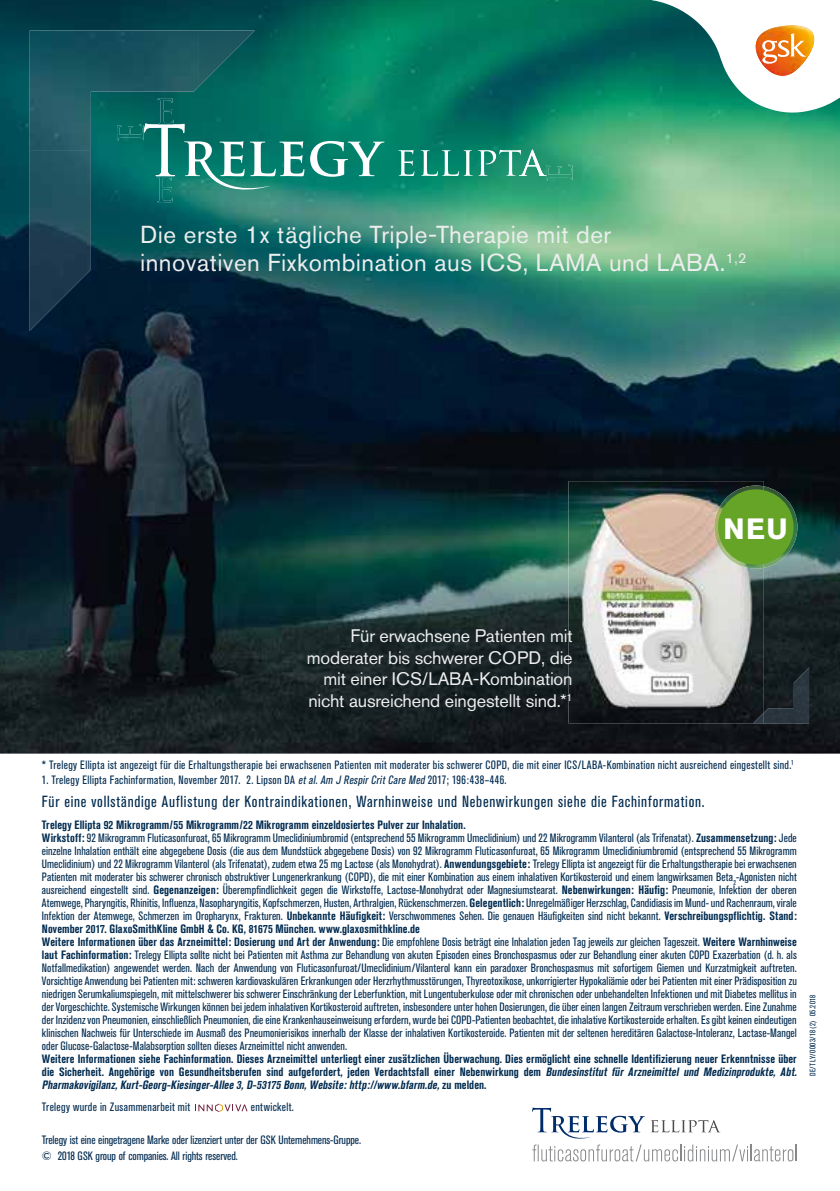
<style>
.page{position:relative;width:840px;height:1191px;background:#fff}
.page>*{position:absolute;margin:0;border:0;box-sizing:border-box;transform-origin:0 0}
.t1{font:700 29.2px "Akzidenz Grotesk Std";color:#fff}
.t2{font:24.4px/27.8px "Akzidenz Grotesk Std";letter-spacing:.02em;color:#eceded}
.t3{font:18px/21.6px "Akzidenz Grotesk Std";letter-spacing:-.01em;color:#eceded;text-align:right}
.t4{font:condensed 16px "Akzidenz Grotesk BE";letter-spacing:.045em;color:#012b50}
.t5{font:condensed 12px/13px "Akzidenz Grotesk BE";letter-spacing:.005em;color:#012b50}
.t6{font:700 condensed 12px/13px "Akzidenz Grotesk BE";letter-spacing:.005em;color:#012b50}
.t7{font:condensed 12px "Akzidenz Grotesk BE";letter-spacing:.025em;color:#012b50}
.t8{font:condensed 12px "Akzidenz Grotesk BE";letter-spacing:.03em;color:#012b50}
.t9{font:condensed 8px "Akzidenz Grotesk BE";letter-spacing:.055em;color:#012b50}
.s1{font-style:italic}
.s2{font-weight:700}
</style>
<div class="page">
<img style="left:0;top:0;width:839px;height:753px">
<svg style="left:195px;top:1103px;width:52px;height:9px"></svg>
<img style="left:568px;top:481px;width:195px;height:242px">
<img style="left:713px;top:485px;width:84px;height:83px">
<div style="left:717px;top:489px;width:76px;height:76px;background:#65a426;border-radius:50%"></div>
<svg style="left:532px;top:1107px;width:264px;height:54px"></svg>
<img style="left:30px;top:31px;width:169px;height:120px">
<img style="left:198px;top:31px;width:57px;height:56px">
<img style="left:30px;top:150px;width:61px;height:181px">
<img style="left:763px;top:667px;width:45px;height:56px">
<svg style="left:752px;top:712px;width:11px;height:11px"></svg>
<svg style="left:398px;top:150px;width:16px;height:26px"></svg>
<svg style="left:420px;top:149px;width:126px;height:27px"></svg>
<svg style="left:310px;top:141px;width:74px;height:36px"></svg>
<img style="left:157px;top:98px;width:16px;height:25px">
<svg style="left:144px;top:123px;width:160px;height:76px"></svg>
<img style="left:156px;top:176px;width:17px;height:26px">
<img style="left:117px;top:125px;width:27px;height:16px">
<img style="left:546px;top:165px;width:26px;height:16px">
<svg style="left:651px;top:0;width:189px;height:113px"></svg>
<h2 class="t2" style="left:140px;top:220px;width:607px">Die erste 1x tägliche Triple-Therapie mit der<br>innovativen Fixkombination aus ICS, LAMA und LABA.<sup>1,2</sup></h2>
<h1 class="t1" style="left:723px;top:512px;width:66px">NEU</h1>
<h3 class="t3" style="left:307px;top:624px;width:267px">Für erwachsene Patienten mit moderater bis schwerer COPD, die mit einer ICS/LABA-Kombination nicht ausreichend eingestellt sind.*<sup>1</sup></h3>
<p class="t7" style="left:42px;top:758px;width:753px">* Trelegy Ellipta ist angezeigt für die Erhaltungstherapie bei erwachsenen Patienten mit moderater bis schwerer COPD, die mit einer ICS/LABA-Kombination nicht ausreichend eingestellt sind.<sup>1</sup></p>
<p class="t8" style="left:42px;top:773px;width:466px">1. Trelegy Ellipta Fachinformation, November 2017. 2. Lipson DA <span class="s1">etal.Am J RespirCritCareMed</span>2017; 196:438–446.</p>
<h3 class="t4" style="left:42px;top:793px;width:663px">Für eine vollständige Auflistung der Kontraindikationen, Warnhinweise und Nebenwirkungen siehe die Fachinformation.</h3>
<p class="t5" style="left:42px;top:818px;width:756px"><span class="s2">Trelegy Ellipta 92 Mikrogramm/55 Mikrogramm/22 Mikrogramm einzeldosiertes Pulver zur Inhalation.<br>Wirkstoff:</span> 92 Mikrogramm Fluticasonfuroat, 65 Mikrogramm Umeclidiniumbromid (entsprechend 55 Mikrogramm Umeclidinium) und 22 Mikrogramm Vilanterol (als Trifenatat). <span class="s2">Zusammensetzung:</span> Jede einzelne Inhalation enthält eine abgegebene Dosis (die aus dem Mundstück abgegebene Dosis) von 92 Mikrogramm Fluticasonfuroat, 65 Mikrogramm Umeclidiniumbromid (entsprechend 55 Mikrogramm Umeclidinium) und 22 Mikrogramm Vilanterol (als Trifenatat), zudem etwa 25 mg Lactose (als Monohydrat). <span class="s2">Anwendungsgebiete:</span> Trelegy Ellipta ist angezeigt für die Erhaltungstherapie bei erwachsenen Patienten mit moderater bis schwerer chronisch obstruktiver Lungenerkrankung (COPD), die mit einer Kombination aus einem inhalativen Kortikosteroid und einem langwirksamen Beta<sub>2</sub>-Agonisten nicht ausreichend eingestellt sind. <span class="s2">Gegenanzeigen:</span> Überempfindlichkeit gegen die Wirkstoffe, Lactose-Monohydrat oder Magnesiumstearat. <span class="s2">Nebenwirkungen: Häufig:</span> Pneumonie, Infektion der oberen Atemwege, Pharyngitis, Rhinitis, Influenza, Nasopharyngitis, Kopfschmerzen, Husten, Arthralgien, Rückenschmerzen. <span class="s2">Gelegentlich:</span> Unregelmäßiger Herzschlag, Candidiasis im Mund- und Rachenraum, virale Infektion der Atemwege, Schmerzen im Oropharynx, Frakturen. <span class="s2">Unbekannte Häufigkeit:</span> Verschwommenes Sehen. Die genauen Häufigkeiten sind nicht bekannt. <span class="s2">Verschreibungspflichtig. Stand:<br>November 2017. GlaxoSmithKline GmbH &amp; Co. KG, 81675 München. www.glaxosmithkline.de<br>Weitere Informationen über das Arzneimittel: Dosierung und Art der Anwendung:</span> Die empfohlene Dosis beträgt eine Inhalation jeden Tag jeweils zur gleichen Tageszeit. <span class="s2">Weitere Warnhinweise laut Fachinformation:</span> Trelegy Ellipta sollte nicht bei Patienten mit Asthma zur Behandlung von akuten Episoden eines Bronchospasmus oder zur Behandlung einer akuten COPD Exazerbation (d. h. als Notfallmedikation) angewendet werden. Nach der Anwendung von Fluticasonfuroat/Umeclidinium/Vilanterol kann ein paradoxer Bronchospasmus mit sofortigem Giemen und Kurzatmigkeit auftreten.<br>Vorsichtige Anwendung bei Patienten mit: schweren kardiovaskulären Erkrankungen oder Herzrhythmusstörungen, Thyreotoxikose, unkorrigierter Hypokaliämie oder bei Patienten mit einer Prädisposition zu niedrigen Serumkaliumspiegeln, mit mittelschwerer bis schwerer Einschränkung der Leberfunktion, mit Lungentuberkulose oder mit chronischen oder unbehandelten Infektionen und mit Diabetes mellitus in der Vorgeschichte. Systemische Wirkungen können bei jedem inhalativen Kortikosteroid auftreten, insbesondere unter hohen Dosierungen, die über einen langen Zeitraum verschrieben werden. Eine Zunahme der Inzidenz von Pneumonien, einschließlich Pneumonien, die eine Krankenhauseinweisung erfordern, wurde bei COPD-Patienten beobachtet, die inhalative Kortikosteroide erhalten. Es gibt keinen eindeutigen klinischen Nachweis für Unterschiede im Ausmaß des Pneumonierisikos innerhalb der Klasse der inhalativen Kortikosteroide. Patienten mit der seltenen hereditären Galactose-Intoleranz, Lactase-Mangel oder Glucose-Galactose-Malabsorption sollten dieses Arzneimittel nicht anwenden.</p>
<p class="t6" style="left:42px;top:1052px;width:758px">Weitere Informationen siehe Fachinformation. Dieses Arzneimittel unterliegt einer zusätzlichen Überwachung. Dies ermöglicht eine schnelle Identifizierung neuer Erkenntnisse über die Sicherheit. Angehörige von Gesundheitsberufen sind aufgefordert, jeden Verdachtsfall einer Nebenwirkung dem <span class="s1">Bundesinstitut für Arzneimittel und Medizinprodukte, Abt.<br>Pharmakovigilanz,Kurt-Georg-Kiesinger-Allee3,D-53175Bonn,Website:http://www.bfarm.de,</span>z u m e l d e n .</p>
<p class="t7" style="left:42px;top:1100px;width:150px">Trelegy wurde in Zusammenarbeit mit</p>
<p class="t7" style="left:251px;top:1100px;width:45px">entwickelt.</p>
<p class="t5" style="left:42px;top:1133px;width:320px">Trelegy ist eine eingetragene Marke oder lizenziert unter der GSK Unternehmens-Gruppe.</p>
<p class="t5" style="left:42px;top:1149px;width:197px">© 2018 GSK group of companies. All rights reserved.</p>
<p class="t9" style="left:807px;top:1076px;width:83px;rotate:-90deg">DE/TLY/0003/18(2) 05.2018</p>
</div>
